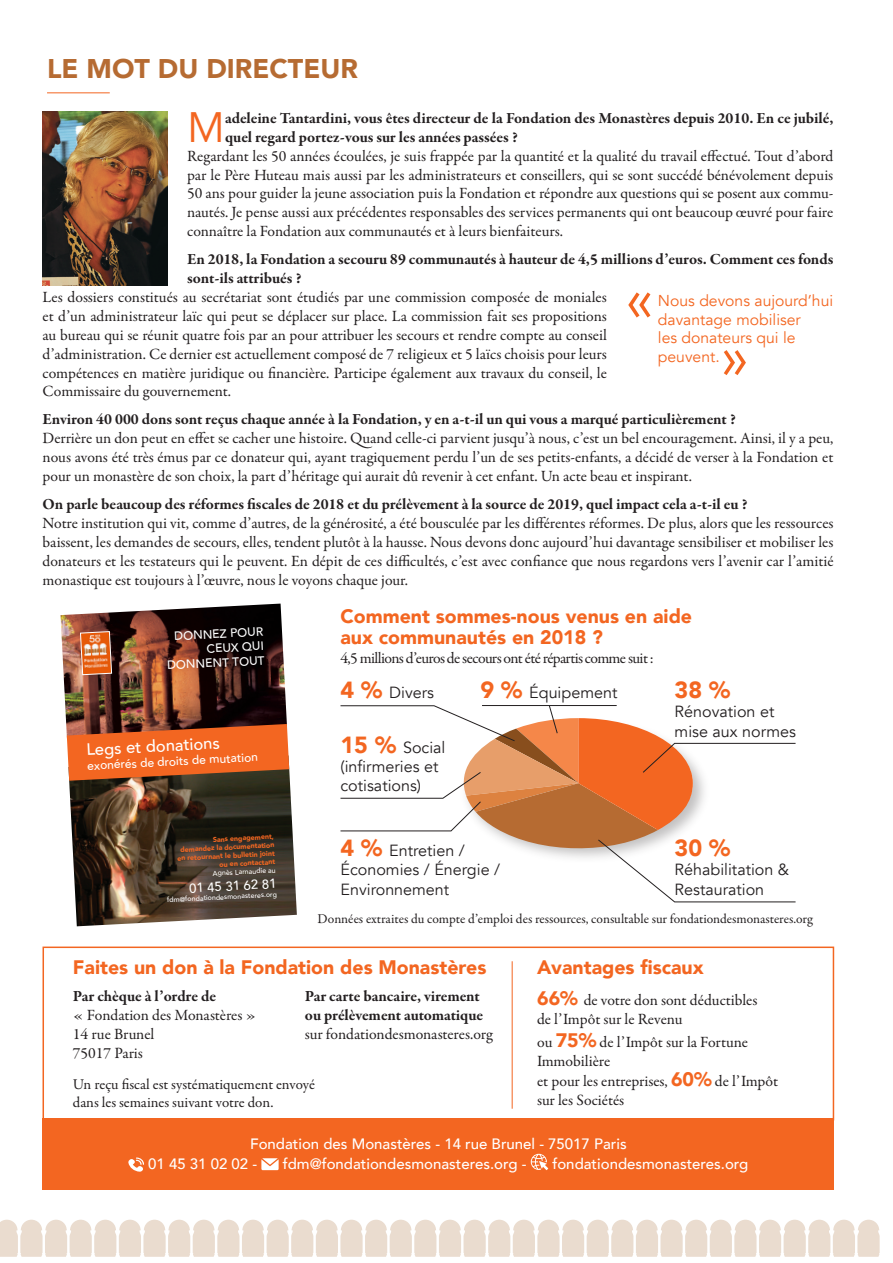
<style>
.page{position:relative;width:893px;height:1263px;background:#fff}
.page>*{position:absolute;margin:0;border:0;box-sizing:border-box;transform-origin:0 0}
.t1{font:60px "Avenir";color:#f36621}
.t2{font:42.45px "Avenir";color:#f36621}
.t3{font:900 27px "Avenir";color:#b66b32}
.t4{font:900 23.25px "Avenir";color:#f36621}
.t5{font:900 19.5px/21px "Avenir";color:#f36621}
.t6{font:500 16.5px "Avenir";color:#fff}
.t7{font:16.2px/19.4px "Avenir";color:#231f20}
.t8{font:15.75px/18.9px "Garamond Premr Pro";letter-spacing:-.005em;color:#231f20;text-align:justify}
.t9{font:700 15.75px/18.9px "Garamond Premr Pro";letter-spacing:-.005em;color:#231f20}
.t10{font:15.75px/18.9px "Avenir";color:#f36621}
.t11{font:15.75px "Garamond Premr Pro";letter-spacing:-.04em;color:#231f20}
.t12{font:500 15px "Avenir";color:#fff}
.t13{font:15px "Garamond Premr Pro";letter-spacing:-.005em;color:#231f20}
.t14{font:13.5px "Garamond Premr Pro";letter-spacing:-.005em;color:#231f20}
.t15{font:500 13.05px "Avenir";color:#fff}
.t16{font:500 12px/14.4px "Avenir";color:#fff;text-align:right}
.t17{font:900 7.05px "Avenir";color:#f36621}
.t18{font:500 7.05px/8.4px "Avenir";color:#fff;text-align:right}
.s1{font-weight:900;color:#f36621}
.s2{font-weight:900;font-size:23.25px;color:#f36621}
.s3{font-weight:400}
.s4{font-family:"Avenir";font-weight:900;font-size:19.5px;color:#f36621}
</style>
<div class="page">
<hr style="left:47px;top:93px;width:63px;height:1px;background:#f36621">
<img style="left:43px;top:111px;width:125px;height:174px">
<div style="left:43px;top:1118px;width:791px;height:72px;background:#f36621"></div>
<svg style="left:128px;top:1157px;width:16px;height:15px"></svg>
<svg style="left:261px;top:1158px;width:18px;height:12px"></svg>
<svg style="left:531px;top:1154px;width:17px;height:16px"></svg>
<div style="left:43px;top:946px;width:791px;height:174px;border:2px solid #f36621"></div>
<hr style="left:512px;top:961px;width:1px;height:148px;background:#f36621">
<svg style="left:340px;top:705px;width:456px;height:197px"></svg>
<img style="left:60px;top:604px;width:227px;height:134px">
<img style="left:69px;top:765px;width:228px;height:161px">
<svg style="left:80px;top:631px;width:32px;height:44px"></svg>
<svg style="left:0;top:1220px;width:880px;height:37px"></svg>
<svg style="left:67px;top:724px;width:222px;height:57px;background:#d05c23"></svg>
<p class="t3" style="left:47px;top:45px;width:312px">LE MOT DU DIRECTEUR</p>
<p class="t2" style="left:187px;top:102px;width:39px">M</p>
<p class="t9" style="left:225px;top:109px;width:610px">adeleine Tantardini, vous êtes directeur de la Fondation des Monastères depuis 2010. En ce jubilé, quel regard portez-vous sur les années passées ?</p>
<p class="t8" style="left:187px;top:147px;width:648px">Regardant les 50 années écoulées, je suis frappée par la quantité et la qualité du travail effectué. Tout d’abord par le Père Huteau mais aussi par les administrateurs et conseillers, qui se sont succédé bénévolement depuis 50 ans pour guider la jeune association puis la Fondation et répondre aux questions qui se posent aux commu&shy;nautés. Je pense aussi aux précédentes responsables des services permanents qui ont beaucoup œuvré pour faire connaître la Fondation aux communautés et à leurs bienfaiteurs.</p>
<p class="t9" style="left:187px;top:250px;width:648px">En 2018, la Fondation a secouru 89 communautés à hauteur de 4,5 millions d’euros. Comment ces fonds sont-ils attribués ?</p>
<p class="t8" style="left:43px;top:288px;width:566px">Les dossiers constitués au secrétariat sont étudiés par une commission composée de moniales et d’un administrateur laïc qui peut se déplacer sur place. La commission fait ses propositions au bureau qui se réunit quatre fois par an pour attribuer les secours et rendre compte au conseil d’administration. Ce dernier est actuellement composé de 7 religieux et 5 laïcs choisis pour leurs compétences en matière juridique ou financière. Participe également aux travaux du conseil, le Commissaire du gouvernement.</p>
<p class="t9" style="left:43px;top:410px;width:695px">Environ 40 000 dons sont reçus chaque année à la Fondation, y en a-t-il un qui vous a marqué particulièrement ?</p>
<p class="t8" style="left:43px;top:429px;width:792px">Derrière un don peut en effet se cacher une histoire. Quand celle-ci parvient jusqu’à nous, c’est un bel encouragement. Ainsi, il y a peu, nous avons été très émus par ce donateur qui, ayant tragiquement perdu l’un de ses petits-enfants, a décidé de verser à la Fondation et pour un monastère de son choix, la part d’héritage qui aurait dû revenir à cet enfant. Un acte beau et inspirant.</p>
<p class="t9" style="left:43px;top:495px;width:707px">On parle beaucoup des réformes fiscales de 2018 et du prélèvement à la source de 2019, quel impact cela a-t-il eu ?</p>
<p class="t8" style="left:43px;top:514px;width:792px">Notre institution qui vit, comme d’autres, de la générosité, a été bousculée par les différentes réformes. De plus, alors que les ressources baissent, les demandes de secours, elles, tendent plutôt à la hausse. Nous devons donc aujourd’hui davantage sensibiliser et mobiliser les donateurs et les testateurs qui le peuvent. En dépit de ces difficultés, c’est avec confiance que nous regardons vers l’avenir car l’amitié monastique est toujours à l’œuvre, nous le voyons chaque jour.</p>
<p class="t1" style="left:625px;top:263px;width:30px">«</p>
<p class="t10" style="left:658px;top:291px;width:177px">Nous devons aujourd’hui davantage mobiliser</p>
<p class="t10" style="left:658px;top:329px;width:139px">les donateurs qui le peuvent.</p>
<p class="t1" style="left:720px;top:321px;width:30px">»</p>
<p class="t16" style="left:174px;top:628px;width:90px;rotate:-3deg">DONNEZ POUR<br>CEUX QUI</p>
<p class="t16" style="left:167px;top:657px;width:99px;rotate:-3deg">DONNENT TOUT</p>
<p class="t6" style="left:86px;top:735px;width:135px;rotate:-3deg">Legs et donations</p>
<p class="t16" style="left:87px;top:758px;width:172px;rotate:-3deg">exonérés de droits de mutation</p>
<p class="t17" style="left:213px;top:833px;width:63px;rotate:-3deg">Sans engagement,</p>
<p class="t17" style="left:180px;top:843px;width:96px;rotate:-3deg">demandez la documentation</p>
<p class="t17" style="left:177px;top:852px;width:99px;rotate:-3deg">en retournant le bulletin joint</p>
<p class="t18" style="left:212px;top:860px;width:64px;rotate:-3deg"><span class="s1">ou en contactant<br></span>Agnès Larnaudie au</p>
<p class="t15" style="left:189px;top:877px;width:89px;rotate:-3deg">01 45 31 62 81</p>
<p class="t18" style="left:167px;top:895px;width:112px;rotate:-3deg">fdm@fondationdesmonasteres.org</p>
<p class="t5" style="left:340px;top:605px;width:353px">Comment sommes-nous venus en aide aux communautés en 2018 ?</p>
<p class="t11" style="left:340px;top:648px;width:315px">4,5 millions d’euros de secours ont été répartis comme suit :</p>
<p class="t7" style="left:340px;top:683px;width:95px"><span class="s2">4 %</span> Divers</p>
<p class="t7" style="left:480px;top:683px;width:138px"><span class="s2">9 %</span> Équipement</p>
<p class="t7" style="left:340px;top:738px;width:106px"><span class="s2">15 %</span> Social (infirmeries et cotisations)</p>
<p class="t7" style="left:340px;top:841px;width:161px"><span class="s2">4 %</span> Entretien /<br>Économies / Énergie /<br>Environnement</p>
<p class="t4" style="left:675px;top:670px;width:57px">38 %</p>
<p class="t7" style="left:675px;top:702px;width:123px">Rénovation et mise aux normes</p>
<p class="t4" style="left:675px;top:828px;width:57px">30 %</p>
<p class="t7" style="left:675px;top:860px;width:116px">Réhabilitation &amp;<br>Restauration</p>
<p class="t14" style="left:318px;top:910px;width:497px">Données extraites du compte d’emploi des ressources, consultable sur fondationdesmonasteres.org</p>
<p class="t5" style="left:73px;top:956px;width:415px">Faites un don à la Fondation des Monastères</p>
<p class="t5" style="left:537px;top:956px;width:168px">Avantages fiscaux</p>
<p class="t9" style="left:305px;top:987px;width:189px">Par carte bancaire, virement ou prélèvement automatique <span class="s3">sur fondationdesmonasteres.org</span></p>
<p class="t9" style="left:73px;top:987px;width:145px">Par chèque à l’ordre de</p>
<p class="t8" style="left:73px;top:1006px;width:185px">« Fondation des Monastères »</p>
<p class="t8" style="left:73px;top:1025px;width:83px">14 rue Brunel</p>
<p class="t8" style="left:73px;top:1044px;width:71px">75017 Paris</p>
<p class="t8" style="left:537px;top:991px;width:222px"><span class="s4">66%</span> de votre don sont déductibles de l’Impôt sur le Revenu</p>
<p class="t8" style="left:537px;top:1033px;width:243px;line-height:19.4px;text-align:left">ou <span class="s4">75%</span> de l’Impôt sur la Fortune<br>Immobilière<br>et pour les entreprises, <span class="s4">60%</span> de l’Impôt sur les Sociétés</p>
<p class="t13" style="left:73px;top:1075px;width:243px">Un reçu fiscal est systématiquement envoyé</p>
<p class="t13" style="left:73px;top:1093px;width:202px">dans les semaines suivant votre don.</p>
<p class="t12" style="left:250px;top:1131px;width:378px">Fondation des Monastères - 14 rue Brunel - 75017 Paris</p>
<p class="t12" style="left:148px;top:1150px;width:110px">01 45 31 02 02 -</p>
<p class="t12" style="left:283px;top:1150px;width:245px">fdm@fondationdesmonasteres.org -</p>
<p class="t12" style="left:552px;top:1150px;width:197px">fondationdesmonasteres.org</p>
</div>
